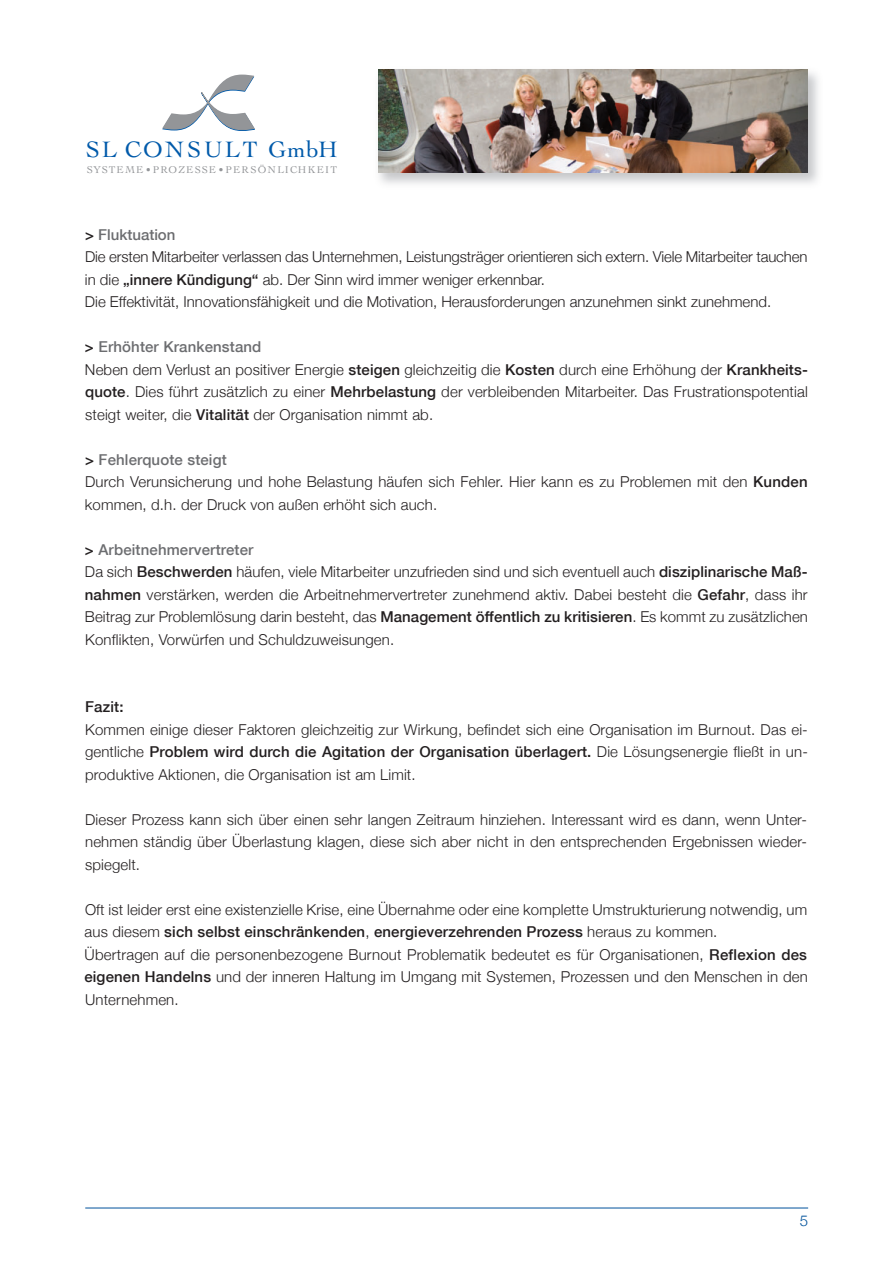
<style>
.page{position:relative;width:893px;height:1263px;background:#fff}
.page>*{position:absolute;margin:0;border:0;box-sizing:border-box;transform-origin:0 0}
.t1{font:23.55px "Cochin";letter-spacing:.08em;color:#015aaa}
.t2{font:300 15px/22.5px "Helvetica Neue";letter-spacing:.01em;color:#231f20}
.t3{font:500 15px "Helvetica Neue";letter-spacing:.01em;color:#231f20}
.t4{font:300 15px "Helvetica Neue";color:#01529b}
.t5{font:10.35px "Cochin";letter-spacing:.115em;color:#939598}
.s1{font-weight:500}
.s2{font-weight:500;color:#6c6d70}
</style>
<div class="page">
<svg style="left:162px;top:75px;width:93px;height:56px"></svg>
<img style="left:378px;top:69px;width:440px;height:115px">
<img style="left:378px;top:70px;width:430px;height:103px">
<hr style="left:85px;top:1208px;width:723px;height:1px;background:#01529b">
<h1 class="t1" style="left:86px;top:136px;width:254px">SL CON SU LT Gmb H</h1>
<p class="t5" style="left:87px;top:163px;width:252px">SYST EME •PROZ ESSE •PERSÖNLIC HKEIT</p>
<p class="t2" style="left:85px;top:223px;width:724px"><span class="s1">&gt;</span> <span class="s2">Fluktuation<br></span>Die ersten Mitarbeiter verlassen das Unternehmen, Leistungsträger orientieren sich extern. Viele Mitarbeiter tauchen in die <span class="s1">„innere Kündigung“</span> ab. Der Sinn wird immer weniger erkennbar.<br>Die Effektivität, Innovationsfähigkeit und die Motivation, Herausforderungen anzunehmen sinkt zunehmend.</p>
<p class="t2" style="left:85px;top:335px;width:724px"><span class="s1">&gt;</span> <span class="s2">Erhöhter Krankenstand<br></span>Neben dem Verlust an positiver Energie <span class="s1">steigen</span> gleichzeitig die <span class="s1">Kosten</span> durch eine Erhöhung der <span class="s1">Krankheits&shy;quote</span>. Dies führt zusätzlich zu einer <span class="s1">Mehrbelastung</span> der verbleibenden Mitarbeiter. Das Frustrationspotential steigt weiter, die <span class="s1">Vitalität</span> der Organisation nimmt ab.</p>
<p class="t2" style="left:85px;top:448px;width:724px"><span class="s1">&gt;</span> <span class="s2">Fehlerquote steigt<br></span>Durch Verunsicherung und hohe Belastung häufen sich Fehler. Hier kann es zu Problemen mit den <span class="s1">Kunden </span>kommen, d.h. der Druck von außen erhöht sich auch.</p>
<p class="t2" style="left:85px;top:538px;width:725px"><span class="s1">&gt;</span> <span class="s2">Arbeitnehmervertreter<br></span>Da sich <span class="s1">Beschwerden</span> häufen, viele Mitarbeiter unzufrieden sind und sich eventuell auch <span class="s1">disziplinarische Maß&shy;nahmen</span> verstärken, werden die Arbeitnehmervertreter zunehmend aktiv. Dabei besteht die <span class="s1">Gefahr</span>, dass ihr Beitrag zur Problemlösung darin besteht, das <span class="s1">Management öffentlich zu kritisieren</span>. Es kommt zu zusätzlichen Konflikten, Vorwürfen und Schuldzuweisungen.</p>
<p class="t3" style="left:85px;top:698px;width:40px">Fazit:</p>
<p class="t2" style="left:85px;top:718px;width:724px;text-align:justify">Kommen einige dieser Faktoren gleichzeitig zur Wirkung, befindet sich eine Organisation im Burnout. Das ei&shy;gentliche <span class="s1">Problem wird durch die Agitation der Organisation überlagert.</span> Die Lösungsenergie fließt in un&shy;produktive Aktionen, die Organisation ist am Limit.</p>
<p class="t2" style="left:85px;top:808px;width:723px;text-align:justify">Dieser Prozess kann sich über einen sehr langen Zeitraum hinziehen. Interessant wird es dann, wenn Unter&shy;nehmen ständig über Überlastung klagen, diese sich aber nicht in den entsprechenden Ergebnissen wieder&shy;spiegelt.</p>
<p class="t2" style="left:84px;top:898px;width:725px">Oft ist leider erst eine existenzielle Krise, eine Übernahme oder eine komplette Umstrukturierung notwendig, um aus diesem <span class="s1">sich selbst einschränkenden</span>, <span class="s1">energieverzehrenden Prozess</span> heraus zu kommen.<br>Übertragen auf die personenbezogene Burnout Problematik bedeutet es für Organisationen, <span class="s1">Reflexion des eigenen Handelns</span> und der inneren Haltung im Umgang mit Systemen, Prozessen und den Menschen in den Unternehmen.</p>
<p class="t4" style="left:800px;top:1212px;width:10px">5</p>
</div>
